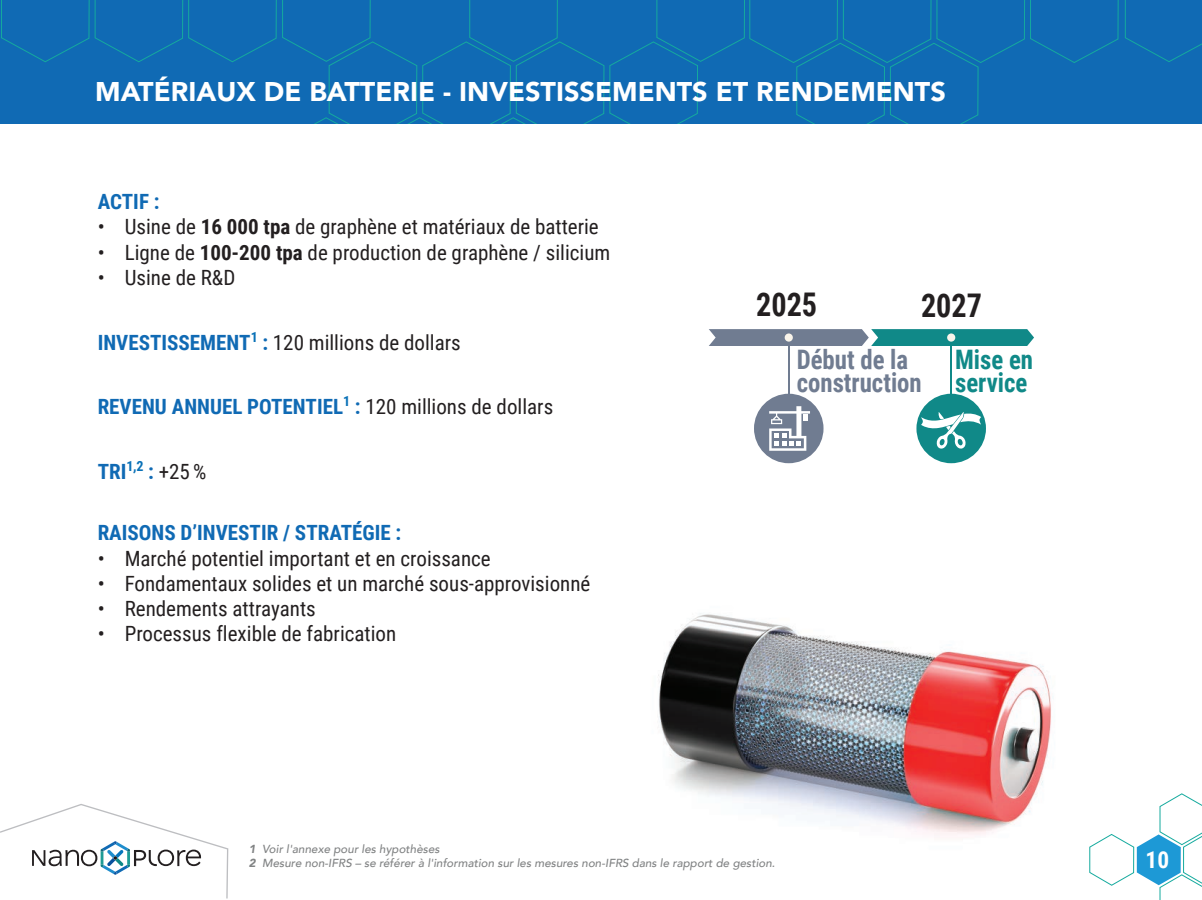
<style>
.page{position:relative;width:1202px;height:900px;background:#fff}
.page>*{position:absolute;margin:0;border:0;box-sizing:border-box;transform-origin:0 0}
.t1{font:700 32.55px "Roboto Condensed";color:#231f20;scale:.92 1}
.t2{font:900 27px "Avenir";color:#fff}
.t3{font:700 26.85px/23.5px "Roboto Condensed";color:#707c91;scale:.92 1}
.t4{font:700 26.85px/23.5px "Roboto Condensed";color:#108988;scale:.92 1}
.t5{font:700 23.25px "Roboto Condensed";color:#fff}
.t6{font:21px "Roboto Condensed";color:#231f20}
.t7{font:700 21px "Roboto Condensed";color:#106ab4}
.t8{font:italic 500 11.7px/13.4px "Avenir";color:#818384}
.s1{font-weight:700}
.s2{font-weight:700;color:#106ab4}
.s3{font-weight:400;color:#231f20}
.s4{font-weight:900}
</style>
<div class="page">
<div style="left:0;top:0;width:1201px;height:124px;background:#106ab4"></div>
<svg style="left:1124px;top:0;width:77px;height:62px"></svg>
<svg style="left:1px;top:0;width:1117px;height:124px"></svg>
<svg style="left:1089px;top:793px;width:112px;height:107px"></svg>
<svg style="left:0;top:804px;width:229px;height:95px"></svg>
<svg style="left:709px;top:329px;width:324px;height:17px;background:#4a8992"></svg>
<hr style="left:787px;top:337px;width:2px;height:58px;background:#707c91">
<hr style="left:950px;top:337px;width:1px;height:58px;background:#108988">
<div style="left:916px;top:394px;width:69px;height:69px;background:#108988;border-radius:50%"></div>
<div style="left:753px;top:394px;width:70px;height:69px;background:#707c91;border-radius:50%"></div>
<div style="left:784px;top:333px;width:8px;height:8px;background:#f9f4ea;border-radius:50%"></div>
<svg style="left:946px;top:333px;width:9px;height:8px"></svg>
<svg style="left:769px;top:406px;width:40px;height:45px"></svg>
<svg style="left:920px;top:412px;width:61px;height:37px"></svg>
<img style="left:658px;top:613px;width:393px;height:222px">
<p class="t2" style="left:95px;top:68px;width:852px">MATÉRIAUX DE BATTERIE - INVESTISSEMENTS ET RENDEMENTS</p>
<p class="t7" style="left:98px;top:187px;width:63px">ACTIF :</p>
<p class="t6" style="left:98px;top:212px;width:502px">• Usine de <span class="s1">16 000 tpa</span> de graphène et matériaux de batterie</p>
<p class="t6" style="left:98px;top:237px;width:514px">• Ligne de <span class="s1">100-200 tpa</span> de production de graphène / silicium</p>
<p class="t6" style="left:98px;top:262px;width:139px">• Usine de R&amp;D</p>
<p class="t6" style="left:98px;top:327px;width:364px"><span class="s2">INVESTISSEMENT</span><sup>1</sup> <span class="s2">:</span> 120 millions de dollars</p>
<p class="t7" style="left:98px;top:392px;width:457px">REVENU ANNUEL POTENTIEL<sup>1</sup> : <span class="s3">120 millions de dollars</span></p>
<p class="t7" style="left:98px;top:457px;width:110px">TRI<sup>1,2</sup> : <span class="s3">+25 %</span></p>
<p class="t7" style="left:98px;top:518px;width:305px">RAISONS D’INVESTIR / STRATÉGIE :</p>
<p class="t6" style="left:98px;top:543px;width:394px">• Marché potentiel important et en croissance</p>
<p class="t6" style="left:98px;top:568px;width:494px">• Fondamentaux solides et un marché sous-approvisionné</p>
<p class="t6" style="left:98px;top:594px;width:220px">• Rendements attrayants</p>
<p class="t6" style="left:98px;top:619px;width:300px">• Processus flexible de fabrication</p>
<h1 class="t1" style="left:756px;top:282px;width:68px">2025</h1>
<h1 class="t1" style="left:920px;top:282px;width:68px">2027</h1>
<p class="t3" style="left:796px;top:346px;width:137px">Début de la construction</p>
<p class="t4" style="left:954px;top:346px;width:86px">Mise en service</p>
<p class="t8" style="left:249px;top:842px;width:527px"><span class="s4">1</span> Voir l'annexe pour les hypothèses<br><span class="s4">2</span> Mesure non-IFRS – se référer à l'information sur les mesures non-IFRS dans le rapport de gestion.</p>
<p class="t5" style="left:1145px;top:843px;width:25px">10</p>
</div>
